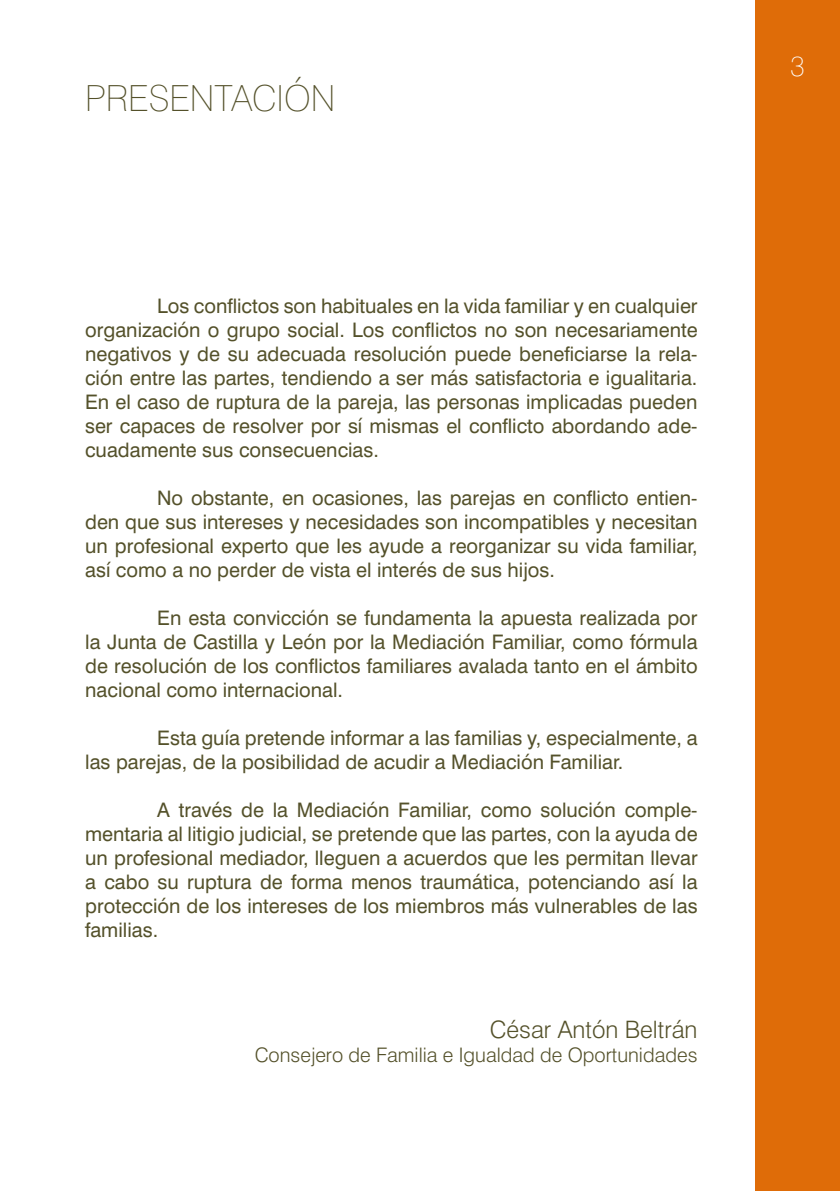
<style>
.page{position:relative;width:840px;height:1191px;background:#fff}
.page>*{position:absolute;margin:0;border:0;box-sizing:border-box;transform-origin:0 0}
.t1{font:100 36px "Swiss 721 BT";color:#54512a}
.t2{font:300 24px "Swiss 721 BT";color:#54512a}
.t3{font:20px/24px "Swiss 721 BT";color:#54512a;text-align:justify}
.t4{font:300 20px "Swiss 721 BT";color:#54512a}
</style>
<div class="page">
<div style="left:754px;top:0;width:85px;height:1191px;background:#df6c08"></div>
<h1 class="t1" style="left:85px;top:76px;width:251px">PRESENTACIÓN</h1>
<p class="t3" style="left:85px;top:293px;width:613px;text-indent:72px">Los conflictos son habituales en la vida familiar y en cualquier organización o grupo social. Los conflictos no son necesariamente negativos y de su adecuada resolución puede beneficiarse la rela&shy;ción entre las partes, tendiendo a ser más satisfactoria e igualitaria.<br>En el caso de ruptura de la pareja, las personas implicadas pueden ser capaces de resolver por sí mismas el conflicto abordando ade&shy;cuadamente sus consecuencias.</p>
<p class="t3" style="left:85px;top:485px;width:613px;text-indent:72px">No obstante, en ocasiones, las parejas en conflicto entien&shy;den que sus intereses y necesidades son incompatibles y necesitan un profesional experto que les ayude a reorganizar su vida familiar, así como a no perder de vista el interés de sus hijos.</p>
<p class="t3" style="left:85px;top:605px;width:613px;text-indent:72px">En esta convicción se fundamenta la apuesta realizada por la Junta de Castilla y León por la Mediación Familiar, como fórmula de resolución de los conflictos familiares avalada tanto en el ámbito nacional como internacional.</p>
<p class="t3" style="left:85px;top:725px;width:613px;text-indent:72px">Esta guía pretende informar a las familias y, especialmente, a las parejas, de la posibilidad de acudir a Mediación Familiar.</p>
<p class="t3" style="left:85px;top:797px;width:613px;text-indent:72px">A través de la Mediación Familiar, como solución comple&shy;mentaria al litigio judicial, se pretende que las partes, con la ayuda de un profesional mediador, lleguen a acuerdos que les permitan llevar a cabo su ruptura de forma menos traumática, potenciando así la protección de los intereses de los miembros más vulnerables de las familias.</p>
<p class="t2" style="left:489px;top:1014px;width:209px">César Antón Beltrán</p>
<p class="t4" style="left:254px;top:1042px;width:444px">Consejero de Familia e Igualdad de Oportunidades</p>
</div>
